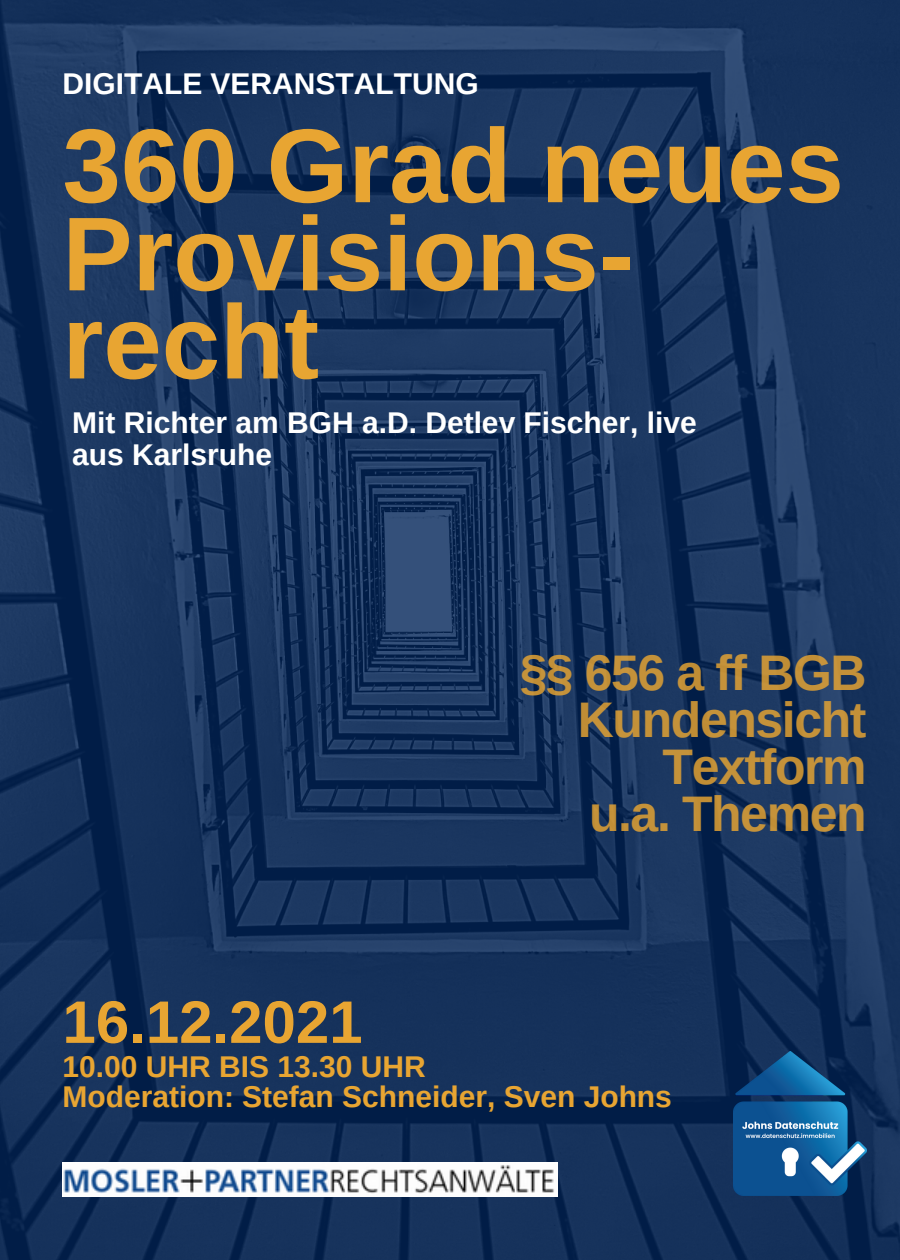
<style>
.page{position:relative;width:900px;height:1260px;background:#fff}
.page>*{position:absolute;margin:0;border:0;box-sizing:border-box;transform-origin:0 0}
.t1{font:700 105px/88px "Arimo";color:#e8a532}
.t2{font:700 60px "Arimo";color:#e8a532}
.t3{font:700 50px/47px "Arimo";letter-spacing:-.03em;color:#e8a532;text-align:right}
.t4{font:700 30px/32px "Arimo";color:#fff}
.t5{font:700 30px "Arimo";color:#e8a532}
</style>
<div class="page">
<img style="left:0;top:0;width:900px;height:1260px">
<img style="left:62px;top:1163px;width:495px;height:34px">
<img style="left:733px;top:1051px;width:133px;height:145px">
<p class="t4" style="left:62px;top:68px;width:418px">DIGITALE VERANSTALTUNG</p>
<p class="t1" style="left:62px;top:122px;width:783px">360 Grad neues<br>Provisions&shy;recht</p>
<p class="t4" style="left:72px;top:406px;width:626px">Mit Richter am BGH a.D. Detlev Fischer, live aus Karlsruhe</p>
<h3 class="t3" style="left:520px;top:649px;width:349px">§§ 656 a ff BGB<br>Kundensicht<br>Textform<br>u.a. Themen</h3>
<p class="t2" style="left:62px;top:989px;width:302px">16.12.2021</p>
<p class="t5" style="left:62px;top:1049px;width:365px">10.00 UHR BIS 13.30 UHR</p>
<p class="t5" style="left:62px;top:1079px;width:611px">Moderation: Stefan Schneider, Sven Johns</p>
</div>
